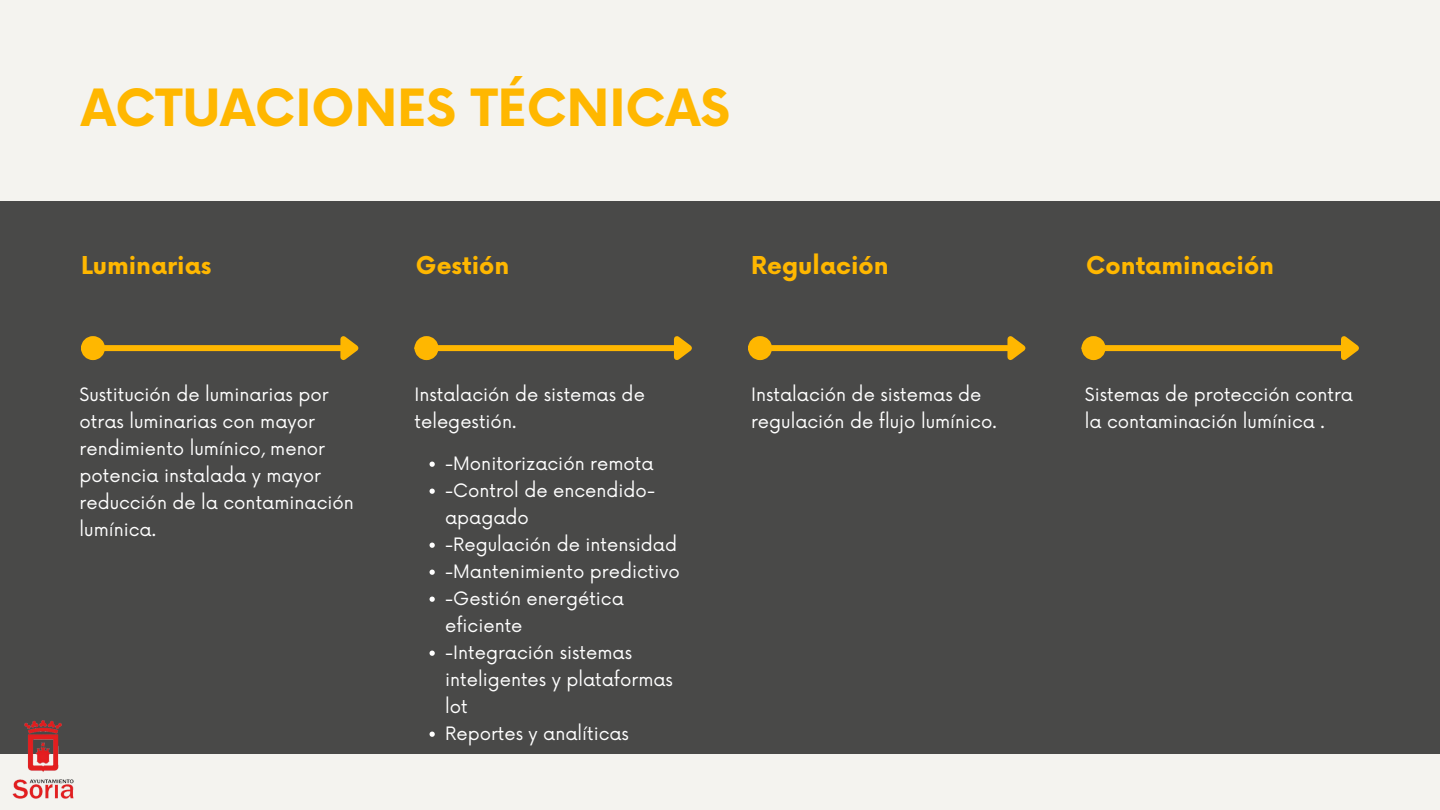
<style>
.page{position:relative;width:1440px;height:810px;background:#f4f3ef}
.page>*{position:absolute;margin:0;border:0;box-sizing:border-box;transform-origin:0 0}
.t1{font:700 50px "Now";color:#ffb700}
.t2{font:700 24px "Now";color:#ffb700}
.t3{font:18px/27px "Now";color:#fff}
</style>
<div class="page">
<div style="left:0;top:202px;width:1440px;height:552px;background:#494948"></div>
<div style="left:105px;top:345px;width:235px;height:6px;background:#ffb700"></div>
<div style="left:84px;top:339px;width:18px;height:18px;background:#ffb700;border-radius:50%"></div>
<div style="left:81px;top:336px;width:24px;height:24px;border:6px solid #ffb700;border-radius:50%"></div>
<svg style="left:335px;top:336px;width:24px;height:24px"></svg>
<div style="left:439px;top:345px;width:235px;height:6px;background:#ffb700"></div>
<div style="left:418px;top:339px;width:18px;height:18px;background:#ffb700;border-radius:50%"></div>
<div style="left:415px;top:336px;width:24px;height:24px;border:6px solid #ffb700;border-radius:50%"></div>
<svg style="left:669px;top:336px;width:23px;height:24px"></svg>
<div style="left:772px;top:345px;width:235px;height:6px;background:#ffb700"></div>
<div style="left:751px;top:339px;width:18px;height:18px;background:#ffb700;border-radius:50%"></div>
<div style="left:748px;top:336px;width:24px;height:24px;border:6px solid #ffb700;border-radius:50%"></div>
<svg style="left:1002px;top:336px;width:24px;height:24px"></svg>
<div style="left:1106px;top:345px;width:235px;height:6px;background:#ffb700"></div>
<div style="left:1085px;top:339px;width:18px;height:18px;background:#ffb700;border-radius:50%"></div>
<div style="left:1082px;top:336px;width:24px;height:24px;border:6px solid #ffb700;border-radius:50%"></div>
<svg style="left:1336px;top:336px;width:23px;height:24px"></svg>
<svg style="left:430px;top:462px;width:5px;height:5px"></svg>
<svg style="left:430px;top:489px;width:5px;height:5px"></svg>
<svg style="left:430px;top:543px;width:5px;height:5px"></svg>
<svg style="left:430px;top:570px;width:5px;height:5px"></svg>
<svg style="left:430px;top:597px;width:5px;height:5px"></svg>
<svg style="left:430px;top:651px;width:5px;height:5px"></svg>
<svg style="left:430px;top:732px;width:5px;height:5px"></svg>
<img style="left:12px;top:720px;width:62px;height:79px">
<h1 class="t1" style="left:81px;top:81px;width:651px">ACTUACIONES TÉCNICAS</h1>
<h2 class="t2" style="left:81px;top:252px;width:132px">Luminarias</h2>
<h2 class="t2" style="left:416px;top:252px;width:95px">Gestión</h2>
<h2 class="t2" style="left:751px;top:252px;width:139px">Regulación</h2>
<h2 class="t2" style="left:1086px;top:252px;width:189px">Contaminación</h2>
<p class="t3" style="left:80px;top:382px;width:276px">Sustitución de luminarias por otras luminarias con mayor rendimiento lumínico, menor potencia instalada y mayor reducción de la contaminación lumínica.</p>
<p class="t3" style="left:415px;top:382px;width:232px">Instalación de sistemas de telegestión.</p>
<p class="t3" style="left:445px;top:451px;width:210px">-Monitorización remota</p>
<p class="t3" style="left:445px;top:478px;width:212px">-Control de encendido&shy;apagado</p>
<p class="t3" style="left:445px;top:532px;width:233px">-Regulación de intensidad</p>
<p class="t3" style="left:445px;top:559px;width:236px">-Mantenimiento predictivo</p>
<p class="t3" style="left:445px;top:586px;width:180px">-Gestión energética eficiente</p>
<p class="t3" style="left:445px;top:640px;width:229px">-Integración sistemas inteligentes y plataformas lot</p>
<p class="t3" style="left:445px;top:721px;width:185px">Reportes y analíticas</p>
<p class="t3" style="left:751px;top:382px;width:247px">Instalación de sistemas de regulación de flujo lumínico.</p>
<p class="t3" style="left:1085px;top:382px;width:270px">Sistemas de protección contra la contaminación lumínica .</p>
</div>
